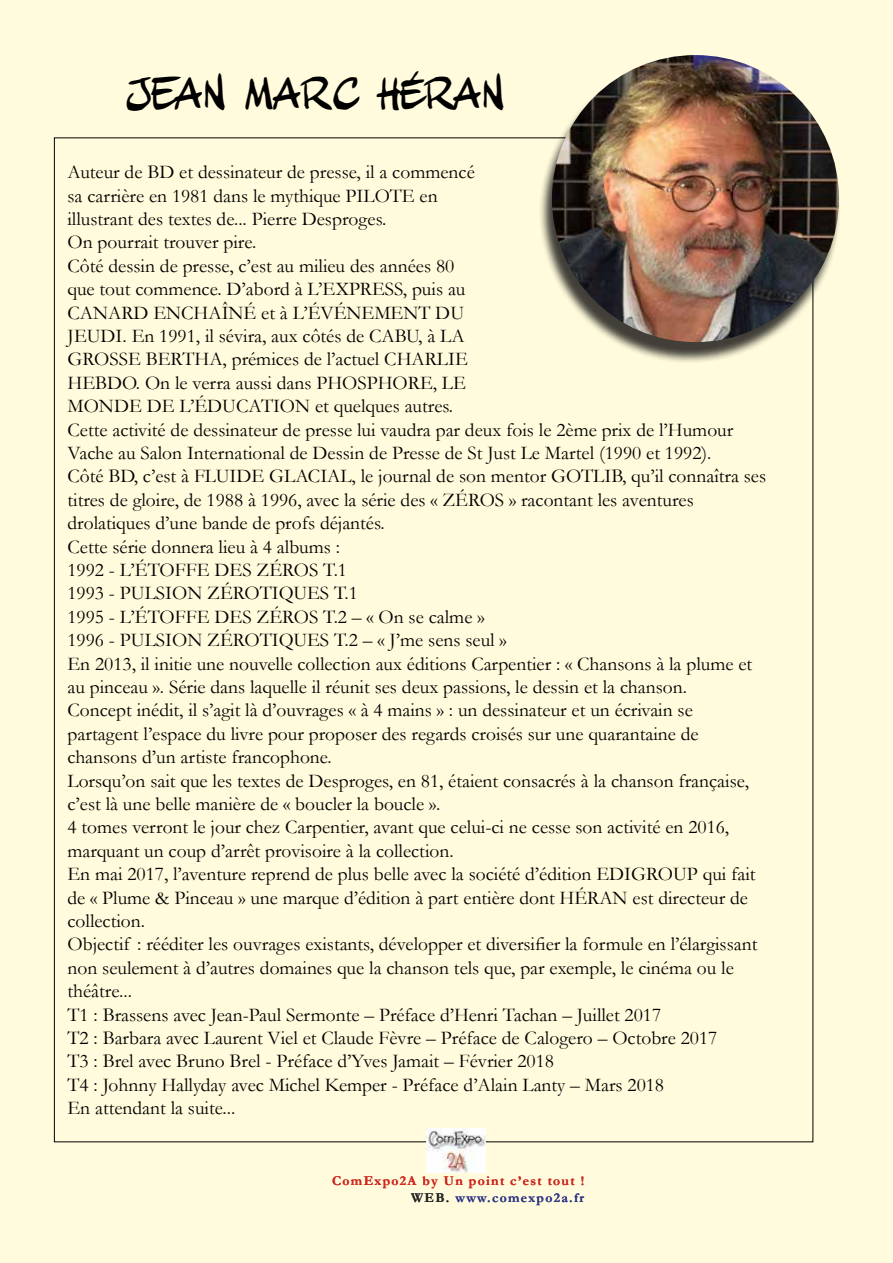
<style>
.page{position:relative;width:893px;height:1263px;background:#fffbdc}
.page>*{position:absolute;margin:0;border:0;box-sizing:border-box;transform-origin:0 0}
.t1{font:36px "Philan";color:#000}
.t2{font:19.5px/23.4px "Garamond";color:#000}
.t3{font:700 13.5px/16.5px "Garamond";letter-spacing:.1em;color:#cf2920;text-align:right}
.s1{color:#282827}
.s2{color:#333b87}
</style>
<div class="page">
<img style="left:426px;top:1129px;width:60px;height:44px">
<div style="left:538px;top:60px;width:303px;height:304px;background:#000;opacity:.75"></div>
<img style="left:552px;top:55px;width:287px;height:287px;border-radius:143px">
<h1 class="t1" style="left:127px;top:70px;width:379px">JEAN MARC HÉRAN</h1>
<p class="t2" style="left:68px;top:160px;width:700px">Auteur de BD et dessinateur de presse, il a commencé<br>sa carrière en 1981 dans le mythique PILOTE en<br>illustrant des textes de... Pierre Desproges.<br>On pourrait trouver pire.<br>Côté dessin de presse, c’est au milieu des années 80<br>que tout commence. D’abord à L’EXPRESS, puis au<br>CANARD ENCHAÎNÉ et à L’ÉVÉNEMENT DU<br>JEUDI. En 1991, il sévira, aux côtés de CABU, à LA<br>GROSSE BERTHA, prémices de l’actuel CHARLIE<br>HEBDO. On le verra aussi dans PHOSPHORE, LE<br>MONDE DE L’ÉDUCATION et quelques autres.<br>Cette activité de dessinateur de presse lui vaudra par deux fois le 2ème prix de l’Humour Vache au Salon International de Dessin de Presse de St Just Le Martel (1990 et 1992).<br>Côté BD, c’est à FLUIDE GLACIAL, le journal de son mentor GOTLIB, qu’il connaîtra ses titres de gloire, de 1988 à 1996, avec la série des « ZÉROS » racontant les aventures drolatiques d’une bande de profs déjantés.<br>Cette série donnera lieu à 4 albums :<br>1992 - L’ÉTOFFE DES ZÉROS T.1<br>1993 - PULSION ZÉROTIQUES T.1<br>1995 - L’ÉTOFFE DES ZÉROS T.2 – « On se calme »<br>1996 - PULSION ZÉROTIQUES T.2 – « J’me sens seul »<br>En 2013, il initie une nouvelle collection aux éditions Carpentier : « Chansons à la plume et au pinceau ». Série dans laquelle il réunit ses deux passions, le dessin et la chanson.<br>Concept inédit, il s’agit là d’ouvrages « à 4 mains » : un dessinateur et un écrivain se partagent l’espace du livre pour proposer des regards croisés sur une quarantaine de chansons d’un artiste francophone.<br>Lorsqu’on sait que les textes de Desproges, en 81, étaient consacrés à la chanson française, c’est là une belle manière de « boucler la boucle ».<br>4 tomes verront le jour chez Carpentier, avant que celui-ci ne cesse son activité en 2016, marquant un coup d’arrêt provisoire à la collection.<br>En mai 2017, l’aventure reprend de plus belle avec la société d’édition EDIGROUP qui fait de « Plume &amp; Pinceau » une marque d’édition à part entière dont HÉRAN est directeur de collection.<br>Objectif : rééditer les ouvrages existants, développer et diversifier la formule en l’élargissant non seulement à d’autres domaines que la chanson tels que, par exemple, le cinéma ou le théâtre...<br>T1 : Brassens avec Jean-Paul Sermonte – Préface d’Henri Tachan – Juillet 2017<br>T2 : Barbara avec Laurent Viel et Claude Fèvre – Préface de Calogero – Octobre 2017<br>T3 : Brel avec Bruno Brel - Préface d’Yves Jamait – Février 2018<br>T4 : Johnny Hallyday avec Michel Kemper - Préface d’Alain Lanty – Mars 2018<br>En attendant la suite...</p>
<p class="t3" style="left:332px;top:1173px;width:254px">ComExpo2A by Un point c’est tout !<br><span class="s1">WEB.</span> <span class="s2">www.comexpo2a.fr</span></p>
</div>
